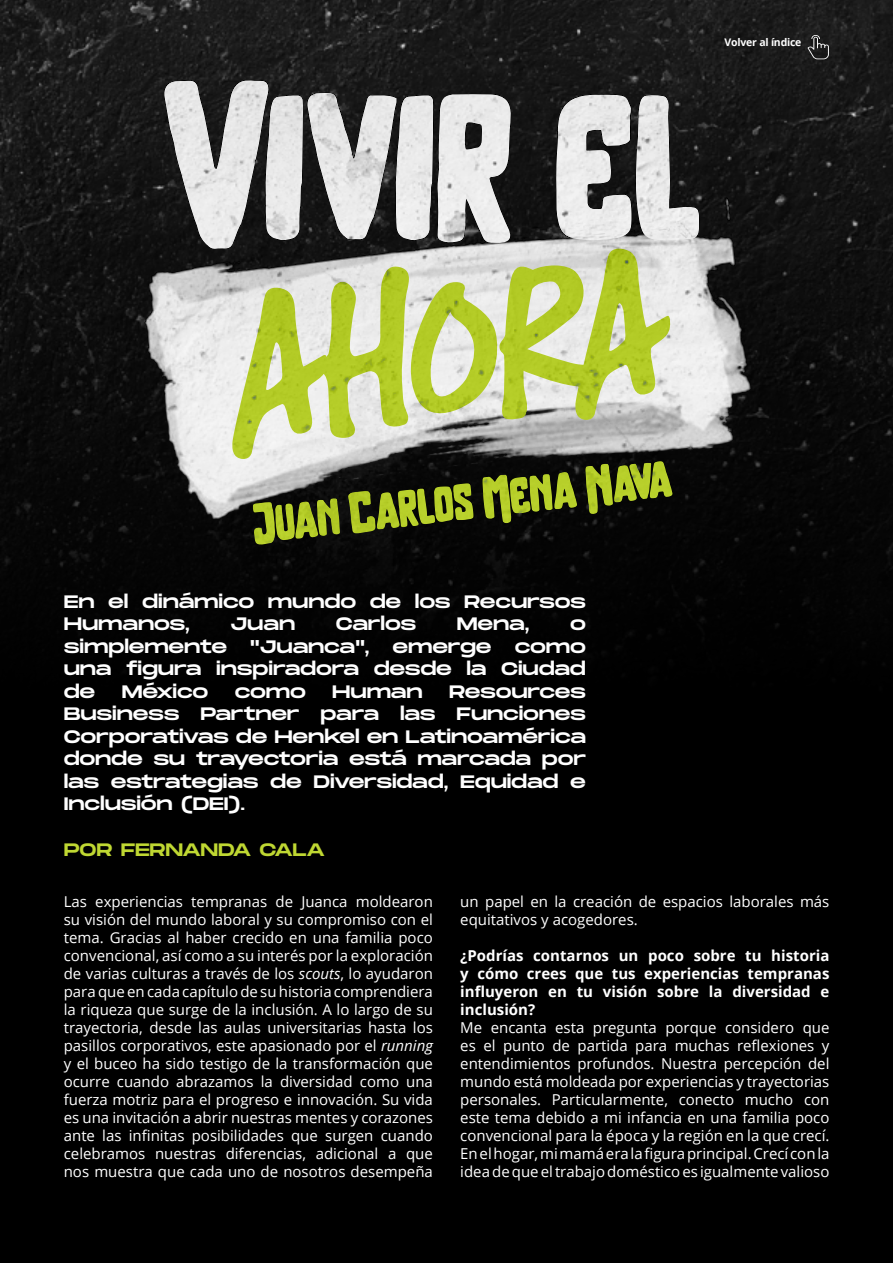
<style>
.page{position:relative;width:893px;height:1263px;background:#fff}
.page>*{position:absolute;margin:0;border:0;box-sizing:border-box;transform-origin:0 0}
.t1{font:18px/22.5px "Monument Extended";letter-spacing:-.01em;color:#fff;text-align:justify}
.t2{font:18px "Monument Extended";letter-spacing:-.015em;color:#bfd732}
.t3{font:15px/18px "Open Sans";color:#fff;text-align:justify}
.t4{font:700 15px/18px "Open Sans";color:#fff;text-align:justify}
.t5{font:700 10.5px "Open Sans";letter-spacing:-.02em;color:#fff}
.s1{font-style:italic}
</style>
<div class="page">
<img style="left:0;top:0;width:893px;height:1263px">
<svg style="left:807px;top:35px;width:22px;height:24px"></svg>
<p class="t5" style="left:725px;top:35px;width:78px">Volver al índice</p>
<p class="t1" style="left:64px;top:590px;width:524px">En el dinámico mundo de los Recursos<br>Humanos,</p>
<p class="t1" style="left:230px;top:612px;width:66px">Juan</p>
<p class="t1" style="left:336px;top:612px;width:82px">Carlos</p>
<p class="t1" style="left:457px;top:612px;width:74px">Mena,</p>
<p class="t1" style="left:570px;top:612px;width:17px">o</p>
<p class="t1" style="left:64px;top:635px;width:165px">simplemente</p>
<p class="t1" style="left:250px;top:635px;width:121px">"Juanca",</p>
<p class="t1" style="left:393px;top:635px;width:101px">emerge</p>
<p class="t1" style="left:64px;top:635px;width:524px;text-indent:451px">como una figura inspiradora desde la Ciudad de</p>
<p class="t1" style="left:122px;top:680px;width:88px">México</p>
<p class="t1" style="left:235px;top:680px;width:73px">como</p>
<p class="t1" style="left:332px;top:680px;width:92px">Human</p>
<p class="t1" style="left:64px;top:680px;width:524px;text-indent:385px">Resources Business Partner para las Funciones Corporativas de Henkel en Latinoamérica donde su trayectoria está marcada por las estrategias de Diversidad, Equidad e Inclusión (DEI).</p>
<p class="t2" style="left:64px;top:837px;width:263px">POR FERNANDA CALA</p>
<p class="t3" style="left:64px;top:892px;width:371px">Las experiencias tempranas de Juanca moldearon su visión del mundo laboral y su compromiso con el tema. Gracias al haber crecido en una familia poco convencional, así como a su interés por la exploración de varias culturas a través de los <span class="s1">scouts</span>, lo ayudaron para que en cada capítulo de su historia comprendiera la riqueza que surge de la inclusión. A lo largo de su trayectoria, desde las aulas universitarias hasta los pasillos corporativos, este apasionado por el <span class="s1">running </span>y el buceo ha sido testigo de la transformación que ocurre cuando abrazamos la diversidad como una fuerza motriz para el progreso e innovación. Su vida es una invitación a abrir nuestras mentes y corazones ante las infinitas posibilidades que surgen cuando celebramos nuestras diferencias, adicional a que nos muestra que cada uno de nosotros desempeña</p>
<p class="t3" style="left:460px;top:892px;width:371px">un papel en la creación de espacios laborales más equitativos y acogedores.</p>
<p class="t4" style="left:460px;top:946px;width:371px">¿Podrías contarnos un poco sobre tu historia y cómo crees que tus experiencias tempranas influyeron en tu visión sobre la diversidad e inclusión?</p>
<p class="t3" style="left:460px;top:1018px;width:371px">Me encanta esta pregunta porque considero que es el punto de partida para muchas reflexiones y entendimientos profundos. Nuestra percepción del mundo está moldeada por experiencias y trayectorias personales. Particularmente, conecto mucho con este tema debido a mi infancia en una familia poco convencional para la época y la región en la que crecí.<br>En el hogar, mi mamá era la figura principal. Crecí con la idea de que el trabajo doméstico es igualmente valioso</p>
</div>
